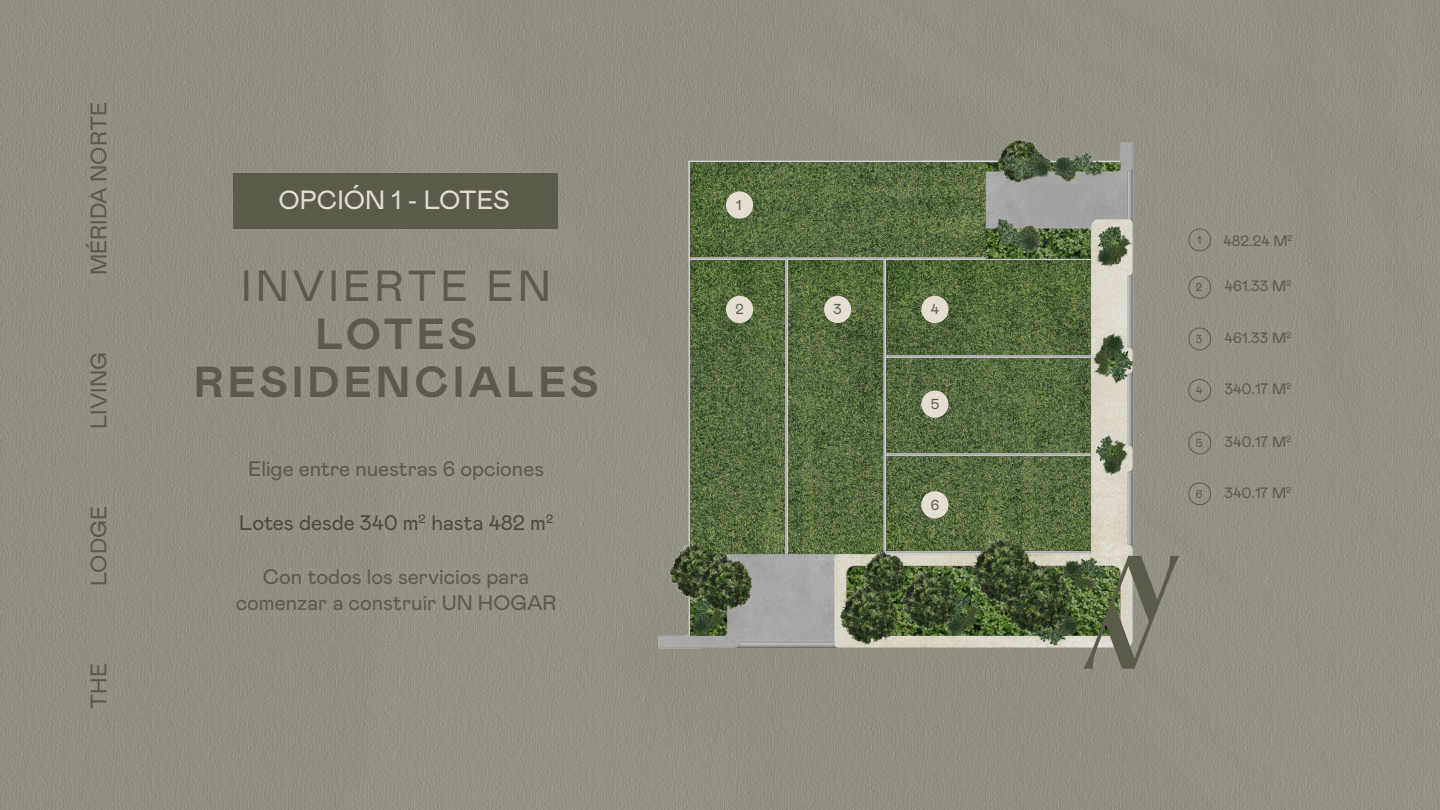
<style>
.page{position:relative;width:1440px;height:810px;background:#929083}
.page>*{position:absolute;margin:0;border:0;box-sizing:border-box;transform-origin:0 0}
.t1{font:700 43.42px/48px "Mabry Pro";letter-spacing:.09em;color:#5b5b4b;text-align:center}
.t2{font:43.42px "Mabry Pro";letter-spacing:.09em;color:#5b5b4b}
.t3{font:26.25px "Mabry Pro";letter-spacing:-.005em;color:#e4ded2}
.t4{font:22.5px "Mabry Pro";color:#5b5b4b}
.t5{font:21px/26.2px "Mabry Pro";color:#5b5b4b;text-align:center}
.t6{font:21px "Mabry Pro";color:#4d493e}
.t7{font:15px "Mabry Pro";color:#5b5b4b}
.t8{font:14.4px "Mabry Pro";color:#5b5b4b}
.t9{font:11.55px "Mabry Pro";color:#5b5b4b}
</style>
<div class="page">
<div style="left:233px;top:173px;width:325px;height:55px;background:#5b5b4b"></div>
<img style="left:538px;top:139px;width:715px;height:512px">
<div style="left:726px;top:191px;width:27px;height:28px;background:#e4ded2;border-radius:50%"></div>
<div style="left:1188px;top:229px;width:23px;height:22px;border:1px solid #5b5b4b;border-radius:50%"></div>
<div style="left:1188px;top:276px;width:23px;height:23px;border:1px solid #5b5b4b;border-radius:50%"></div>
<div style="left:1188px;top:328px;width:23px;height:22px;border:1px solid #5b5b4b;border-radius:50%"></div>
<div style="left:1188px;top:379px;width:23px;height:23px;border:1px solid #5b5b4b;border-radius:50%"></div>
<div style="left:1188px;top:432px;width:23px;height:22px;border:1px solid #5b5b4b;border-radius:50%"></div>
<div style="left:1188px;top:483px;width:23px;height:22px;border:1px solid #5b5b4b;border-radius:50%"></div>
<div style="left:726px;top:296px;width:27px;height:27px;background:#e4ded2;border-radius:50%"></div>
<div style="left:824px;top:296px;width:27px;height:27px;background:#e4ded2;border-radius:50%"></div>
<div style="left:921px;top:296px;width:28px;height:27px;background:#e4ded2;border-radius:50%"></div>
<div style="left:921px;top:391px;width:28px;height:27px;background:#e4ded2;border-radius:50%"></div>
<div style="left:921px;top:491px;width:28px;height:27px;background:#e4ded2;border-radius:50%"></div>
<svg style="left:1083px;top:556px;width:96px;height:113px;background:#828570"></svg>
<p class="t4" style="left:83px;top:275px;width:175px;rotate:-90deg">MÉRIDA NORTE</p>
<p class="t4" style="left:83px;top:429px;width:78px;rotate:-90deg">LIVING</p>
<p class="t4" style="left:83px;top:586px;width:81px;rotate:-90deg">LODGE</p>
<p class="t4" style="left:83px;top:709px;width:47px;rotate:-90deg">THE</p>
<p class="t3" style="left:278px;top:182px;width:233px">OPCIÓN 1 - LOTES</p>
<h1 class="t2" style="left:241px;top:255px;width:312px">INVIERTE EN</h1>
<h1 class="t1" style="left:194px;top:308px;width:406px">LOTES<br>RESIDENCIALES</h1>
<p class="t5" style="left:248px;top:455px;width:298px">Elige entre nuestras 6 opciones</p>
<p class="t6" style="left:239px;top:508px;width:316px">Lotes desde 340 m<sup>2</sup> hasta 482 m<sup>2</sup></p>
<p class="t5" style="left:236px;top:562px;width:322px">Con todos los servicios para comenzar a construir UN HOGAR</p>
<p class="t8" style="left:736px;top:195px;width:7px">1</p>
<p class="t8" style="left:735px;top:299px;width:10px">2</p>
<p class="t8" style="left:834px;top:299px;width:10px">3</p>
<p class="t8" style="left:931px;top:299px;width:10px">4</p>
<p class="t8" style="left:931px;top:394px;width:10px">5</p>
<p class="t8" style="left:931px;top:495px;width:10px">6</p>
<p class="t9" style="left:1197px;top:232px;width:6px">1</p>
<p class="t9" style="left:1196px;top:279px;width:8px">2</p>
<p class="t7" style="left:1223px;top:230px;width:71px">482.24 M<sup>2</sup></p>
<p class="t7" style="left:1225px;top:276px;width:68px">461.33 M<sup>2</sup></p>
<p class="t9" style="left:1196px;top:331px;width:8px">3</p>
<p class="t7" style="left:1225px;top:327px;width:68px">461.33 M<sup>2</sup></p>
<p class="t9" style="left:1196px;top:382px;width:8px">4</p>
<p class="t7" style="left:1225px;top:378px;width:68px">340.17 M<sup>2</sup></p>
<p class="t9" style="left:1196px;top:435px;width:8px">5</p>
<p class="t9" style="left:1196px;top:486px;width:8px">6</p>
<p class="t7" style="left:1225px;top:431px;width:68px">340.17 M<sup>2</sup></p>
<p class="t7" style="left:1225px;top:482px;width:68px">340.17 M<sup>2</sup></p>
</div>
